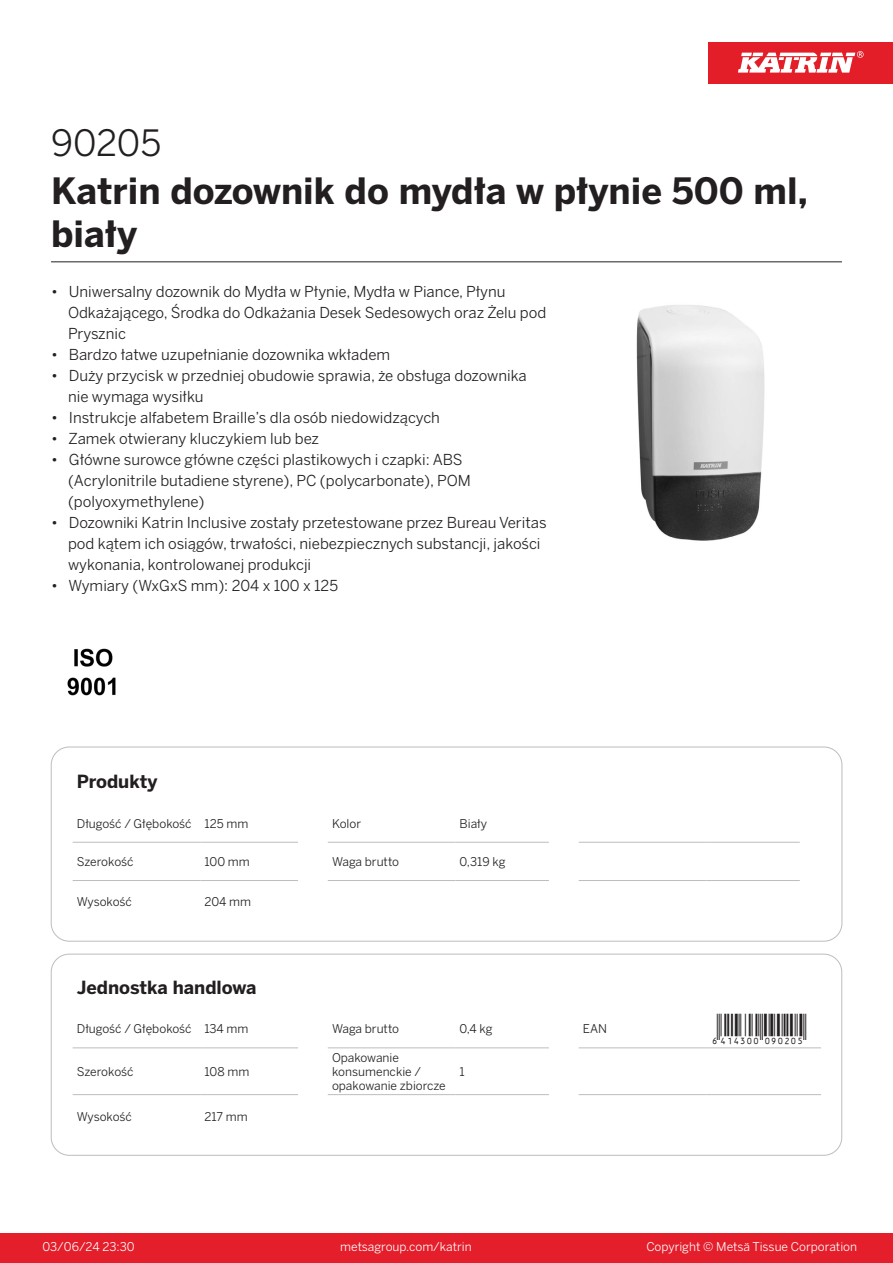
<style>
.page{position:relative;width:893px;height:1263px;background:#fff}
.page>*{position:absolute;margin:0;border:0;box-sizing:border-box;transform-origin:0 0}
.Product_Name{font:700 36px/43.2px "Benton Sans";color:#231f20}
.External_material_co{font:36px "Benton Sans";letter-spacing:-.005em;color:#231f20}
.T_EAN{font:30px "Viisas EAN Matala";color:#231f20}
.T_TableHeader{font:700 18px "Benton Sans";color:#231f20}
.MarketingBullets{font:15px/21px "Benton Sans";color:#231f20}
.T_TableBody{font:12px/14.4px "Benton Sans";color:#231f20}
.t1{font:12px "Benton Sans";color:#fff}
</style>
<div class="page">
<div style="left:0;top:1233px;width:893px;height:30px;background:#e41e2b"></div>
<div style="left:708px;top:43px;width:185px;height:41px;background:#e31e28"></div>
<svg style="left:738px;top:51px;width:126px;height:22px"></svg>
<hr style="left:73px;top:842px;width:127px;height:1px;background:#bcbdc0">
<hr style="left:200px;top:842px;width:98px;height:1px;background:#bcbdc0">
<hr style="left:328px;top:842px;width:127px;height:1px;background:#bcbdc0">
<hr style="left:455px;top:842px;width:94px;height:1px;background:#bcbdc0">
<hr style="left:579px;top:842px;width:127px;height:1px;background:#bcbdc0">
<hr style="left:706px;top:842px;width:94px;height:1px;background:#bcbdc0">
<hr style="left:73px;top:880px;width:127px;height:1px;background:#bcbdc0">
<hr style="left:200px;top:880px;width:98px;height:1px;background:#bcbdc0">
<hr style="left:328px;top:880px;width:127px;height:1px;background:#bcbdc0">
<hr style="left:455px;top:880px;width:94px;height:1px;background:#bcbdc0">
<hr style="left:579px;top:880px;width:127px;height:1px;background:#bcbdc0">
<hr style="left:706px;top:880px;width:94px;height:1px;background:#bcbdc0">
<div style="left:51px;top:747px;width:791px;height:194px;border:1px solid #bcbdc0;border-radius:18px"></div>
<hr style="left:73px;top:1047px;width:127px;height:1px;background:#bcbdc0">
<hr style="left:200px;top:1047px;width:98px;height:1px;background:#bcbdc0">
<hr style="left:328px;top:1047px;width:127px;height:1px;background:#bcbdc0">
<hr style="left:455px;top:1047px;width:94px;height:1px;background:#bcbdc0">
<hr style="left:579px;top:1047px;width:127px;height:1px;background:#bcbdc0">
<hr style="left:706px;top:1047px;width:115px;height:1px;background:#bcbdc0">
<hr style="left:73px;top:1094px;width:127px;height:1px;background:#bcbdc0">
<hr style="left:200px;top:1094px;width:98px;height:1px;background:#bcbdc0">
<hr style="left:328px;top:1094px;width:127px;height:1px;background:#bcbdc0">
<hr style="left:455px;top:1094px;width:94px;height:1px;background:#bcbdc0">
<hr style="left:579px;top:1094px;width:127px;height:1px;background:#bcbdc0">
<hr style="left:706px;top:1094px;width:115px;height:1px;background:#bcbdc0">
<div style="left:51px;top:954px;width:791px;height:201px;border:1px solid #bcbdc0;border-radius:18px"></div>
<img style="left:636px;top:305px;width:129px;height:236px">
<img style="left:67px;top:648px;width:49px;height:48px">
<hr style="left:51px;top:261px;width:791px;height:1px;background:#231f20">
<p class="External_material_co" style="left:51px;top:121px;width:112px">90205</p>
<p class="Product_Name" style="left:51px;top:170px;width:758px">Katrin dozownik do mydła w płynie 500 ml, biały</p>
<p class="MarketingBullets" style="left:68px;top:281px;width:480px;text-indent:-17px">• Uniwersalny dozownik do Mydła w Płynie, Mydła w Piance, Płynu<br>Odkażającego, Środka do Odkażania Desek Sedesowych oraz Żelu pod<br>Prysznic</p>
<p class="MarketingBullets" style="left:51px;top:344px;width:341px">• Bardzo łatwe uzupełnianie dozownika wkładem</p>
<p class="MarketingBullets" style="left:68px;top:365px;width:460px;text-indent:-17px">• Duży przycisk w przedniej obudowie sprawia, że obsługa dozownika nie wymaga wysiłku</p>
<p class="MarketingBullets" style="left:51px;top:407px;width:390px">• Instrukcje alfabetem Braille’s dla osób niedowidzących</p>
<p class="MarketingBullets" style="left:51px;top:428px;width:270px">• Zamek otwierany kluczykiem lub bez</p>
<p class="MarketingBullets" style="left:68px;top:449px;width:404px;text-indent:-17px">• Główne surowce główne części plastikowych i czapki: ABS (Acrylonitrile butadiene styrene), PC (polycarbonate), POM (polyoxymethylene)</p>
<p class="MarketingBullets" style="left:68px;top:512px;width:480px;text-indent:-17px">• Dozowniki Katrin Inclusive zostały przetestowane przez Bureau Veritas pod kątem ich osiągów, trwałości, niebezpiecznych substancji, jakości wykonania, kontrolowanej produkcji</p>
<p class="MarketingBullets" style="left:51px;top:575px;width:289px">• Wymiary (WxGxS mm): 204 x 100 x 125</p>
<p class="T_TableHeader" style="left:77px;top:770px;width:82px">Produkty</p>
<p class="T_TableBody" style="left:77px;top:816px;width:116px">Długość / Głębokość</p>
<p class="T_TableBody" style="left:204px;top:816px;width:45px">125 mm</p>
<p class="T_TableBody" style="left:332px;top:816px;width:31px">Kolor</p>
<p class="T_TableBody" style="left:460px;top:816px;width:29px">Biały</p>
<p class="T_TableBody" style="left:77px;top:854px;width:58px">Szerokość</p>
<p class="T_TableBody" style="left:204px;top:854px;width:47px">100 mm</p>
<p class="T_TableBody" style="left:332px;top:854px;width:69px">Waga brutto</p>
<p class="T_TableBody" style="left:460px;top:854px;width:48px">0,319 kg</p>
<p class="T_TableBody" style="left:77px;top:895px;width:56px">Wysokość</p>
<p class="T_TableBody" style="left:204px;top:895px;width:48px">204 mm</p>
<p class="T_TableHeader" style="left:77px;top:976px;width:181px">Jednostka handlowa</p>
<p class="T_TableBody" style="left:77px;top:1022px;width:116px">Długość / Głębokość</p>
<p class="T_TableBody" style="left:204px;top:1022px;width:46px">134 mm</p>
<p class="T_TableBody" style="left:332px;top:1022px;width:69px">Waga brutto</p>
<p class="T_TableBody" style="left:460px;top:1022px;width:35px">0,4 kg</p>
<p class="T_TableBody" style="left:583px;top:1022px;width:26px">EAN</p>
<p class="T_EAN" style="left:710px;top:1013px;width:97px">*6414300090205*</p>
<p class="T_TableBody" style="left:77px;top:1064px;width:58px">Szerokość</p>
<p class="T_TableBody" style="left:204px;top:1064px;width:46px">108 mm</p>
<p class="T_TableBody" style="left:332px;top:1050px;width:115px">Opakowanie konsumenckie / opakowanie zbiorcze</p>
<p class="T_TableBody" style="left:460px;top:1064px;width:7px">1</p>
<p class="T_TableBody" style="left:77px;top:1109px;width:56px">Wysokość</p>
<p class="T_TableBody" style="left:204px;top:1109px;width:45px">217 mm</p>
<p class="t1" style="left:43px;top:1239px;width:94px">03/06/24 23:30</p>
<p class="t1" style="left:340px;top:1239px;width:133px">metsagroup.com/katrin</p>
<p class="t1" style="left:646px;top:1239px;width:212px">Copyright © Metsä Tissue Corporation</p>
</div>
